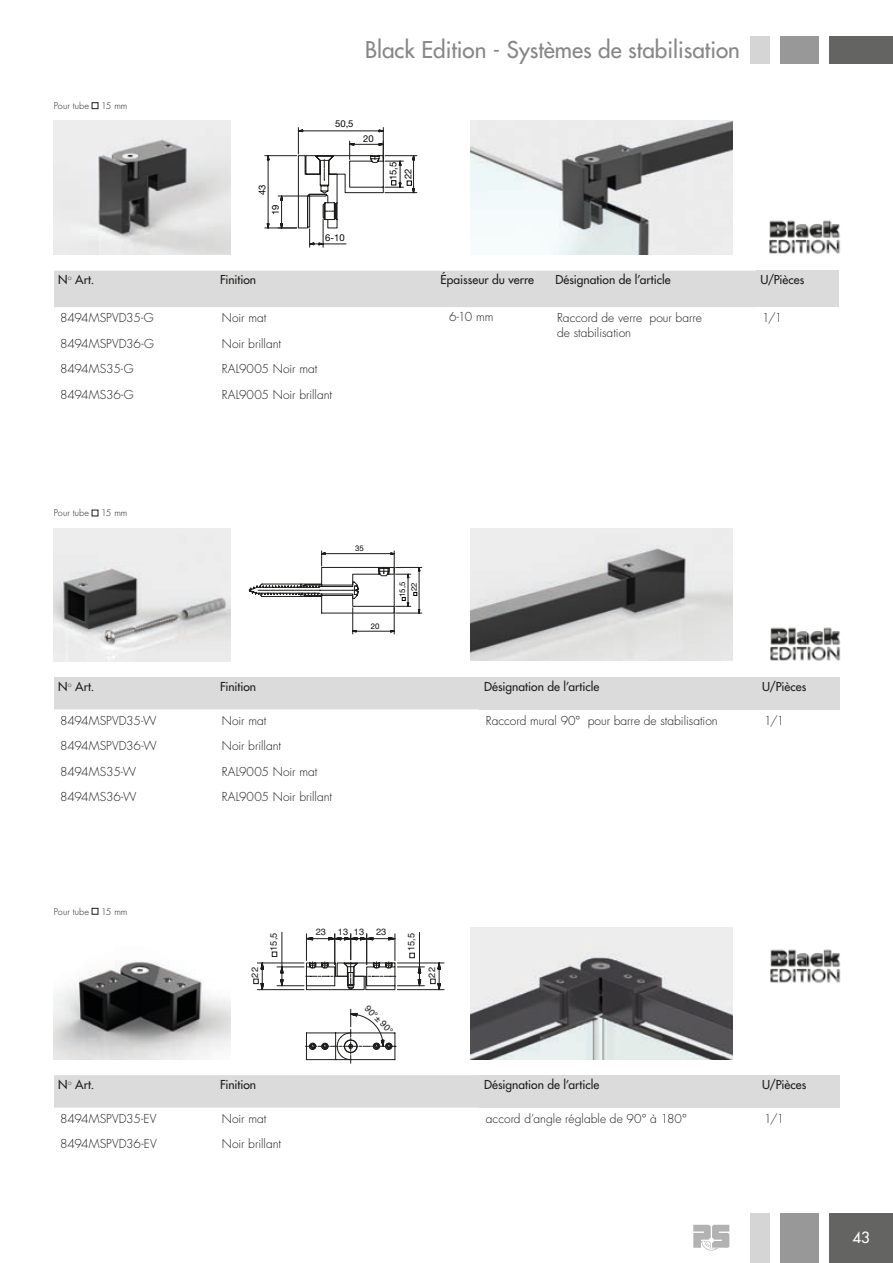
<style>
.page{position:relative;width:893px;height:1263px;background:#fff}
.page>*{position:absolute;margin:0;border:0;box-sizing:border-box;transform-origin:0 0}
.t1{font:22.5px "Futura";color:#878787}
.t2{font:15px "Futura";color:#fff}
.t3{font:300 12px/14.4px "Futura";color:#1d1d1b}
.t4{font:12px "Futura";letter-spacing:.005em;color:#1d1d1b}
.t5{font:9.45px/14.9px "Helvetica Neue";color:#000}
.t6{font:9.3px "Helvetica";color:#1d1d1b}
.t7{font:9.15px "Helvetica";color:#1d1d1b}
.t8{font:300 9px "Futura";letter-spacing:.01em;color:#1d1d1b}
.t9{font:7.8px/11.7px "Helvetica Neue";color:#000;text-align:right}
</style>
<div class="page">
<div style="left:829px;top:1213px;width:64px;height:50px;background:#646463"></div>
<div style="left:780px;top:1213px;width:38px;height:50px;background:#989898"></div>
<div style="left:750px;top:1213px;width:20px;height:50px;background:#d6d5d5"></div>
<img style="left:54px;top:121px;width:177px;height:133px">
<img style="left:470px;top:121px;width:263px;height:133px">
<svg style="left:264px;top:127px;width:153px;height:121px"></svg>
<img style="left:769px;top:220px;width:71px;height:34px">
<img style="left:54px;top:528px;width:177px;height:133px">
<img style="left:54px;top:960px;width:177px;height:100px">
<img style="left:470px;top:528px;width:263px;height:132px">
<img style="left:470px;top:927px;width:263px;height:133px">
<svg style="left:248px;top:550px;width:174px;height:84px"></svg>
<svg style="left:305px;top:1009px;width:91px;height:54px"></svg>
<svg style="left:253px;top:932px;width:191px;height:59px"></svg>
<img style="left:770px;top:627px;width:71px;height:34px">
<img style="left:770px;top:949px;width:71px;height:34px">
<svg style="left:693px;top:1225px;width:36px;height:25px"></svg>
<div style="left:829px;top:36px;width:64px;height:28px;background:#646463"></div>
<div style="left:780px;top:36px;width:38px;height:28px;background:#989898"></div>
<div style="left:750px;top:36px;width:20px;height:28px;background:#d6d5d5"></div>
<div style="left:54px;top:271px;width:702px;height:36px;background:#dbdbdb"></div>
<div style="left:756px;top:271px;width:83px;height:36px;background:#dbdbdb"></div>
<svg style="left:92px;top:510px;width:6px;height:6px"></svg>
<svg style="left:92px;top:908px;width:6px;height:6px"></svg>
<div style="left:92px;top:102px;width:6px;height:7px;border:1px solid #1d1d1b"></div>
<div style="left:54px;top:677px;width:426px;height:32px;background:#dbdbdb"></div>
<div style="left:480px;top:677px;width:278px;height:32px;background:#dbdbdb"></div>
<div style="left:758px;top:677px;width:81px;height:32px;background:#dbdbdb"></div>
<div style="left:54px;top:1075px;width:426px;height:32px;background:#dbdbdb"></div>
<div style="left:480px;top:1075px;width:278px;height:32px;background:#dbdbdb"></div>
<div style="left:758px;top:1075px;width:81px;height:32px;background:#dbdbdb"></div>
<p class="t8" style="left:54px;top:100px;width:36px">Pour tube</p>
<p class="t8" style="left:101px;top:100px;width:28px">15 mm</p>
<p class="t5" style="left:254px;top:195px;width:12px;rotate:-90deg">43</p>
<p class="t5" style="left:268px;top:215px;width:12px;rotate:-90deg">19</p>
<h1 class="t1" style="left:365px;top:35px;width:376px">Black Edition - Systèmes de stabilisation</h1>
<p class="t5" style="left:335px;top:116px;width:20px">50,5</p>
<p class="t5" style="left:363px;top:131px;width:12px">20</p>
<p class="t5" style="left:386px;top:180px;width:20px;rotate:-90deg">15,5<br>22</p>
<p class="t5" style="left:325px;top:230px;width:21px">6-10</p>
<p class="t4" style="left:58px;top:272px;width:37px">N<sup>o</sup> Art.</p>
<p class="t4" style="left:220px;top:272px;width:38px">Finition</p>
<p class="t4" style="left:440px;top:272px;width:95px">Épaisseur du verre</p>
<p class="t4" style="left:555px;top:272px;width:117px">Désignation de l’article</p>
<p class="t4" style="left:760px;top:272px;width:46px">U/Pièces</p>
<p class="t3" style="left:60px;top:311px;width:95px">8494MSPVD35-G</p>
<p class="t3" style="left:222px;top:311px;width:46px">Noir mat</p>
<p class="t3" style="left:449px;top:309px;width:46px">6-10 mm</p>
<p class="t3" style="left:557px;top:311px;width:146px">Raccord de verre pour barre de stabilisation</p>
<p class="t3" style="left:762px;top:311px;width:22px">1/1</p>
<p class="t3" style="left:60px;top:336px;width:95px">8494MSPVD36-G</p>
<p class="t3" style="left:222px;top:336px;width:61px">Noir brillant</p>
<p class="t3" style="left:60px;top:362px;width:75px">8494MS35-G</p>
<p class="t3" style="left:222px;top:362px;width:97px">RAL9005 Noir mat</p>
<p class="t3" style="left:60px;top:387px;width:75px">8494MS36-G</p>
<p class="t3" style="left:222px;top:387px;width:112px">RAL9005 Noir brillant</p>
<p class="t8" style="left:54px;top:507px;width:36px">Pour tube</p>
<p class="t8" style="left:101px;top:507px;width:28px">15 mm</p>
<p class="t9" style="left:355px;top:543px;width:10px">35</p>
<p class="t9" style="left:371px;top:620px;width:10px">20</p>
<p class="t9" style="left:396px;top:597px;width:17px;rotate:-90deg">15,5<br>22</p>
<p class="t4" style="left:58px;top:678px;width:37px">N<sup>o</sup> Art.</p>
<p class="t4" style="left:220px;top:678px;width:38px">Finition</p>
<p class="t4" style="left:484px;top:678px;width:117px">Désignation de l’article</p>
<p class="t4" style="left:762px;top:678px;width:46px">U/Pièces</p>
<p class="t3" style="left:60px;top:713px;width:98px">8494MSPVD35-W</p>
<p class="t3" style="left:222px;top:713px;width:46px">Noir mat</p>
<p class="t3" style="left:486px;top:713px;width:233px">Raccord mural 90° pour barre de stabilisation</p>
<p class="t3" style="left:764px;top:713px;width:22px">1/1</p>
<p class="t3" style="left:60px;top:739px;width:98px">8494MSPVD36-W</p>
<p class="t3" style="left:222px;top:739px;width:61px">Noir brillant</p>
<p class="t3" style="left:60px;top:764px;width:78px">8494MS35-W</p>
<p class="t3" style="left:222px;top:764px;width:97px">RAL9005 Noir mat</p>
<p class="t3" style="left:60px;top:790px;width:78px">8494MS36-W</p>
<p class="t3" style="left:222px;top:790px;width:112px">RAL9005 Noir brillant</p>
<p class="t8" style="left:54px;top:905px;width:36px">Pour tube</p>
<p class="t8" style="left:101px;top:905px;width:28px">15 mm</p>
<p class="t6" style="left:266px;top:950px;width:19px;rotate:-90deg">15,5</p>
<p class="t7" style="left:316px;top:924px;width:12px">23</p>
<p class="t7" style="left:338px;top:924px;width:28px">13 13</p>
<p class="t7" style="left:376px;top:924px;width:12px">23</p>
<p class="t6" style="left:404px;top:951px;width:19px;rotate:-90deg">15,5</p>
<p class="t6" style="left:248px;top:977px;width:12px;rotate:-90deg">22</p>
<p class="t6" style="left:425px;top:977px;width:12px;rotate:-90deg">22</p>
<p class="t7" style="left:371px;top:1002px;width:37px;rotate:45deg">90°± 90°</p>
<p class="t4" style="left:58px;top:1077px;width:37px">N<sup>o</sup> Art.</p>
<p class="t4" style="left:220px;top:1077px;width:38px">Finition</p>
<p class="t4" style="left:484px;top:1077px;width:117px">Désignation de l’article</p>
<p class="t4" style="left:762px;top:1077px;width:46px">U/Pièces</p>
<p class="t3" style="left:60px;top:1111px;width:98px">8494MSPVD35-EV</p>
<p class="t3" style="left:222px;top:1111px;width:46px">Noir mat</p>
<p class="t3" style="left:486px;top:1111px;width:203px">accord d’angle réglable de 90° à 180°</p>
<p class="t3" style="left:764px;top:1111px;width:22px">1/1</p>
<p class="t3" style="left:60px;top:1137px;width:98px">8494MSPVD36-EV</p>
<p class="t3" style="left:222px;top:1137px;width:61px">Noir brillant</p>
<p class="t2" style="left:852px;top:1227px;width:19px">43</p>
</div>
